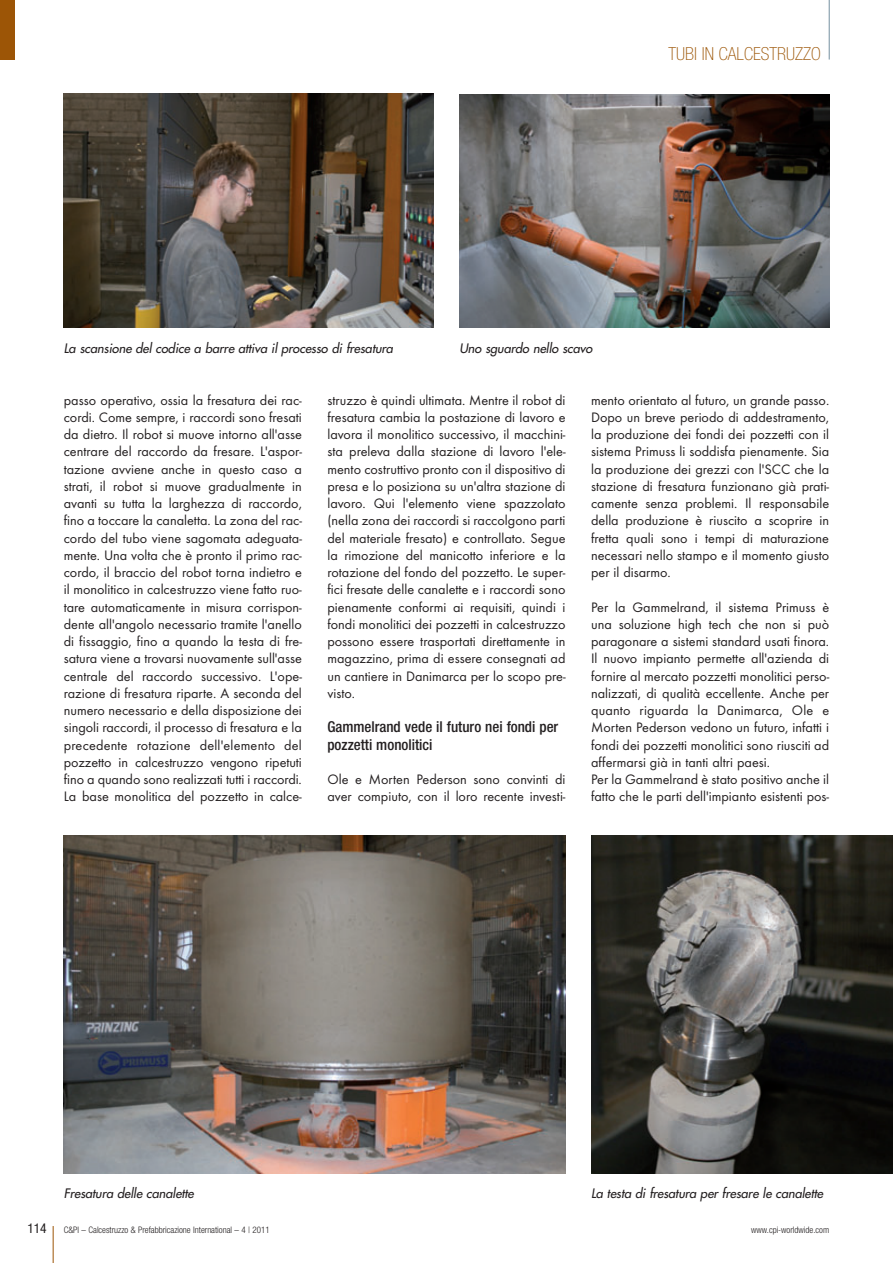
<style>
.page{position:relative;width:893px;height:1263px;background:#fff}
.page>*{position:absolute;margin:0;border:0;box-sizing:border-box;transform-origin:0 0}
.t1{font:100 condensed 18px "Helvetica Neue";color:#9c5506}
.t2{font:500 condensed 15px/17.2px "Helvetica Neue";color:#231f20}
.t3{font:14.25px/17.2px "Futura T";color:#231f20;text-align:justify}
.t4{font:condensed 13.5px "Helvetica Neue";color:#231f20}
.t5{font:italic 12.75px "Futura";letter-spacing:-.005em;color:#231f20}
.t6{font:300 condensed 9px "Helvetica Neue";color:#231f20}
</style>
<div class="page">
<hr style="left:53px;top:1226px;width:1px;height:37px;background:#9c5506">
<hr style="left:829px;top:0;width:1px;height:60px;background:#73909f">
<div style="left:0;top:0;width:15px;height:60px;background:#9c5506"></div>
<img style="left:64px;top:94px;width:370px;height:233px">
<img style="left:459px;top:94px;width:370px;height:234px">
<img style="left:64px;top:836px;width:502px;height:337px">
<img style="left:591px;top:836px;width:302px;height:338px">
<p class="t1" style="left:668px;top:47px;width:154px">TUBI IN CALCESTRUZZO</p>
<p class="t5" style="left:64px;top:342px;width:333px">La scansione del codice a barre attiva il processo di fresatura</p>
<p class="t5" style="left:459px;top:342px;width:137px">Uno sguardo nello scavo</p>
<p class="t3" style="left:64px;top:392px;width:240px">passo operativo, ossia la fresatura dei rac&shy;cordi. Come sempre, i raccordi sono fresati da dietro. Il robot si muove intorno all'asse centrare del raccordo da fresare. L'aspor - tazione avviene anche in questo caso a strati, il robot si muove gradualmente in avanti su tutta la larghezza di raccordo, fino a toccare la canaletta. La zona del rac&shy;cordo del tubo viene sagomata adeguata&shy;mente. Una volta che è pronto il primo rac&shy;cordo, il braccio del robot torna indietro e il monolitico in calcestruzzo viene fatto ruo&shy;tare automaticamente in misura corrispon&shy;dente all'angolo necessario tramite l'anello di fissaggio, fino a quando la testa di fre&shy;satura viene a trovarsi nuovamente sull'asse centrale del raccordo successivo. L'ope - razione di fresatura riparte. A seconda del numero necessario e della disposizione dei singoli raccordi, il processo di fresatura e la precedente rotazione dell'elemento del pozzetto in calcestruzzo vengono ripetuti fino a quando sono realizzati tutti i raccordi.<br>La base monolitica del pozzetto in calce-</p>
<p class="t3" style="left:327px;top:392px;width:240px">struzzo è quindi ultimata. Mentre il robot di fresatura cambia la postazione di lavoro e lavora il monolitico successivo, il macchini&shy;sta preleva dalla stazione di lavoro l'ele&shy;mento costruttivo pronto con il dispositivo di presa e lo posiziona su un'altra stazione di lavoro. Qui l'elemento viene spazzolato (nella zona dei raccordi si raccolgono parti del materiale fresato) e controllato. Segue la rimozione del manicotto inferiore e la rotazione del fondo del pozzetto. Le super&shy;fici fresate delle canalette e i raccordi sono pienamente conformi ai requisiti, quindi i fondi monolitici dei pozzetti in calcestruzzo possono essere trasportati direttamente in magazzino, prima di essere consegnati ad un cantiere in Danimarca per lo scopo pre&shy;visto.</p>
<p class="t2" style="left:327px;top:720px;width:232px">Gammelrand vede il futuro nei fondi per pozzetti monolitici</p>
<p class="t3" style="left:327px;top:772px;width:240px">Ole e Morten Pederson sono convinti di aver compiuto, con il loro recente investi-</p>
<p class="t3" style="left:591px;top:392px;width:240px">mento orientato al futuro, un grande passo.<br>Dopo un breve periodo di addestramento, la produzione dei fondi dei pozzetti con il sistema Primuss li soddisfa pienamente. Sia la produzione dei grezzi con l'SCC che la stazione di fresatura funzionano già prati&shy;camente senza problemi. Il responsabile della produzione è riuscito a scoprire in fretta quali sono i tempi di maturazione necessari nello stampo e il momento giusto per il disarmo.</p>
<p class="t3" style="left:591px;top:599px;width:240px;text-align:left">Per la Gammelrand, il sistema Primuss è una soluzione high tech che non si può paragonare a sistemi standard usati finora.<br>Il nuovo impianto permette all'azienda di fornire al mercato pozzetti monolitici perso&shy;nalizzati, di qualità eccellente. Anche per quanto riguarda la Danimarca, Ole e Morten Pederson vedono un futuro, infatti i fondi dei pozzetti monolitici sono riusciti ad affermarsi già in tanti altri paesi.<br>Per la Gammelrand è stato positivo anche il fatto che le parti dell'impianto esistenti pos-</p>
<p class="t5" style="left:64px;top:1187px;width:134px">Fresatura delle canalette</p>
<p class="t5" style="left:591px;top:1187px;width:236px">La testa di fresatura per fresare le canalette</p>
<p class="t4" style="left:28px;top:1223px;width:21px">114</p>
<p class="t6" style="left:64px;top:1226px;width:208px">C&amp;PI – Calcestruzzo &amp; Prefabbricazione International – 4 | 2011</p>
<p class="t6" style="left:751px;top:1226px;width:79px">www.cpi-worldwide.com</p>
</div>
